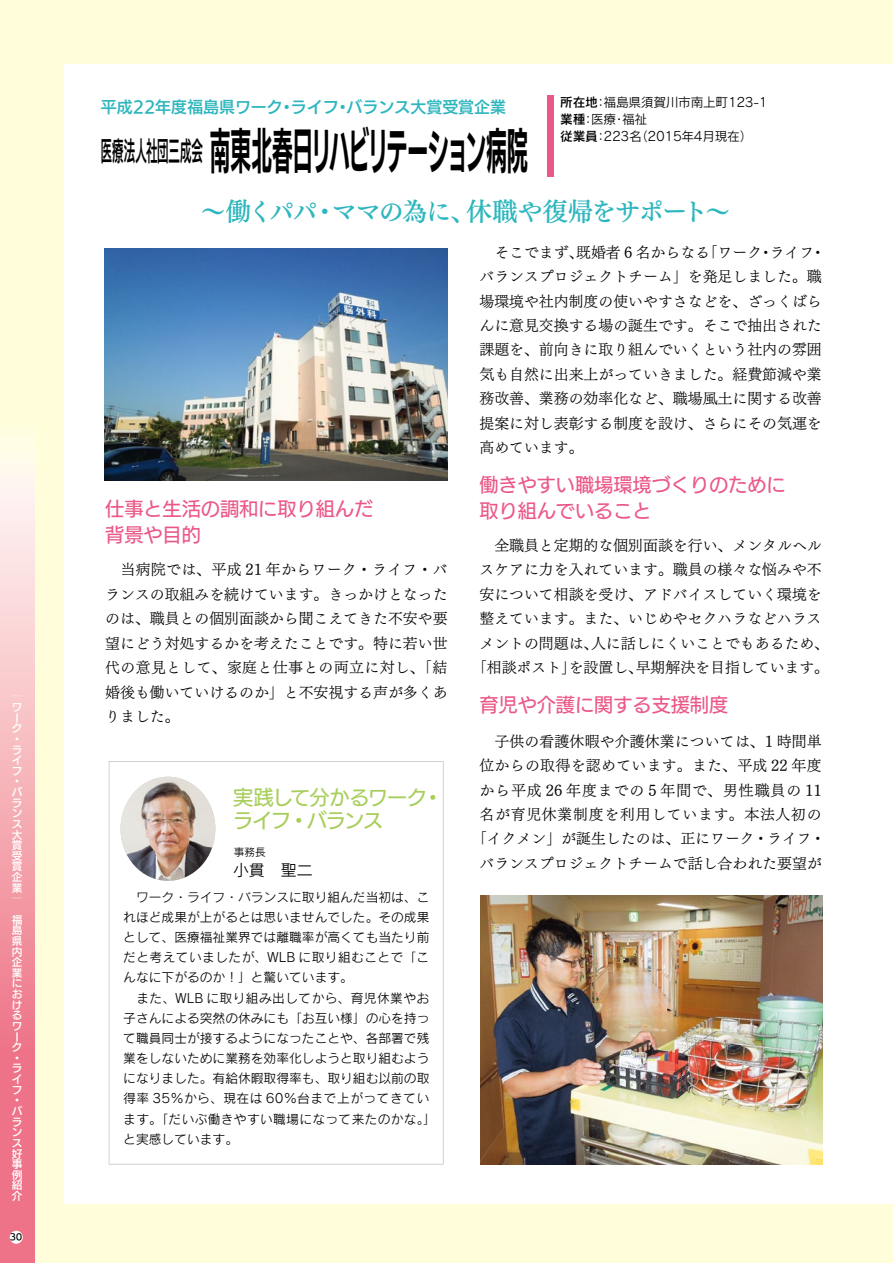
<style>
.page{position:relative;width:893px;height:1263px;background:#fffdda}
.page>*{position:absolute;margin:0;border:0;box-sizing:border-box;transform-origin:0 0}
.t1{font:48.3px "UD Kakugo Large Pro B";letter-spacing:-.03em;color:#000;scale:.43 1}
.t2{font:25.5px "UD Mincho Pro DB";letter-spacing:-.07em;color:#2db6be}
.t3{font:20.25px/23.4px "UD Kakugo Large Pro M";letter-spacing:-.055em;color:#a8ce5c}
.t4{font:19.2px/26.1px "UD Kakugo Large Pro M";color:#eb5887}
.t5{font:15.9px "UD Kakugo Large Pro DB";color:#2db6be}
.t6{font:15.9px "Rodin Pro M";color:#000}
.t7{font:14.85px/24.5px "UD Mincho Pro L";color:#000;text-align:center}
.t8{font:12.75px/20.2px "Rodin Pro M";color:#000}
.t9{font:12.75px/17px "Rodin Pro M";letter-spacing:-.025em;color:#000}
.t10{font:10.65px/10.6px "UD Kakugo Large Pro DB";color:#fff}
.t11{font:10.65px "Rodin Pro M";color:#000}
.t12{font:8.55px "UD Kakugo Large Pro DB";color:#000}
.s1{font-family:"Rodin Pro DB"}
</style>
<div class="page">
<img style="left:0;top:444px;width:34px;height:819px">
<div style="left:10px;top:1231px;width:13px;height:13px;background:#fff;border-radius:50%"></div>
<div style="left:64px;top:64px;width:829px;height:1139px;background:#fff"></div>
<img style="left:480px;top:895px;width:343px;height:269px">
<svg style="left:109px;top:761px;width:335px;height:404px"></svg>
<img style="left:121px;top:777px;width:94px;height:104px">
<img style="left:105px;top:248px;width:342px;height:232px">
<div style="left:547px;top:96px;width:7px;height:81px;background:#eb5887"></div>
<p class="t10" style="left:12px;top:701px;width:12px">ワーク・ライフ・バランス大賞受賞企業─</p>
<p class="t10" style="left:12px;top:786px;width:12px;text-align:justify">─次世代育成支援</p>
<p class="t10" style="left:12px;top:914px;width:12px">福島県内企業におけるワーク・ライフ・バランス好事例紹介</p>
<p class="t12" style="left:10px;top:1230px;width:13px">30</p>
<p class="t5" style="left:101px;top:94px;width:407px">平成22年度福島県ワーク・ライフ・バランス大賞受賞企業</p>
<h1 class="t1" style="left:101px;top:110px;width:995px"><sup>医療法人社団三成会</sup> 南東北春日リハビリテーション病院</h1>
<p class="t9" style="left:560px;top:93px;width:209px"><span class="s1">所在地</span>：福島県須賀川市南上町123-1<span class="s1">業種</span>：医療・福祉<br><span class="s1">従業員</span>：223名（2015年4月現在）</p>
<h2 class="t2" style="left:201px;top:192px;width:532px">～働くパパ・ママの為に、休職や復帰をサポート～</h2>
<p class="t4" style="left:105px;top:495px;width:269px">仕事と生活の調和に取り組んだ背景や目的</p>
<p class="t7" style="left:105px;top:557px;width:344px;text-align:justify">　当病院では、平成 21 年からワーク・ライフ・バランスの取組みを続けています。きっかけとなったのは、職員との個別面談から聞こえてきた不安や要望にどう対処するかを考えたことです。特に若い世代の意見として、家庭と仕事との両立に対し、「結婚後も働いていけるのか」と不安視する声が多くありました。</p>
<h3 class="t3" style="left:233px;top:785px;width:211px">実践して分かるワーク・ライフ・バランス</h3>
<p class="t11" style="left:234px;top:845px;width:33px">事務長</p>
<p class="t6" style="left:233px;top:859px;width:81px">小貫　聖二</p>
<p class="t8" style="left:123px;top:886px;width:314px">　ワーク・ライフ・バランスに取り組んだ当初は、これほど成果が上がるとは思いませんでした。その成果として、医療福祉業界では離職率が高くても当たり前だと考えていましたが、WLB に取り組むことで「こんなに下がるのか！」と驚いています。<br>　また、WLB に取り組み出してから、育児休業やお子さんによる突然の休みにも「お互い様」の心を持って職員同士が接するようになったことや、各部署で残業をしないために業務を効率化しようと取り組むようになりました。有給休暇取得率も、取り組む以前の取得率 35％から、現在は 60％台まで上がってきています。「だいぶ働きやすい職場になって来たのかな。」と実感しています。</p>
<p class="t7" style="left:479px;top:239px;width:348px;text-align:left">　そこでまず、既婚者 6 名からなる「ワーク・ライフ・バランスプロジェクトチーム」を発足しました。職場環境や社内制度の使いやすさなどを、ざっくばらんに意見交換する場の誕生です。そこで抽出された課題を、前向きに取り組んでいくという社内の雰囲気も自然に出来上がっていきました。経費節減や業務改善、業務の効率化など、職場風土に関する改善提案に対し表彰する制度を設け、さらにその気運を高めています。</p>
<p class="t4" style="left:479px;top:471px;width:308px">働きやすい職場環境づくりのために取り組んでいること</p>
<p class="t7" style="left:472px;top:533px;width:359px">　全職員と定期的な個別面談を行い、メンタルヘルスケアに力を入れています。職員の様々な悩みや不安について相談を受け、アドバイスしていく環境を整えています。また、いじめやセクハラなどハラスメントの問題は、人に話しにくいことでもあるため、「相談ポスト」を設置し、早期解決を目指しています。</p>
<p class="t4" style="left:479px;top:691px;width:250px">育児や介護に関する支援制度</p>
<p class="t7" style="left:472px;top:728px;width:355px">　子供の看護休暇や介護休業については、1 時間単位からの取得を認めています。また、平成 22 年度から平成 26 年度までの 5 年間で、男性職員の 11名が育児休業制度を利用しています。本法人初の「イクメン」が誕生したのは、正にワーク・ライフ・バランスプロジェクトチームで話し合われた要望が</p>
</div>
